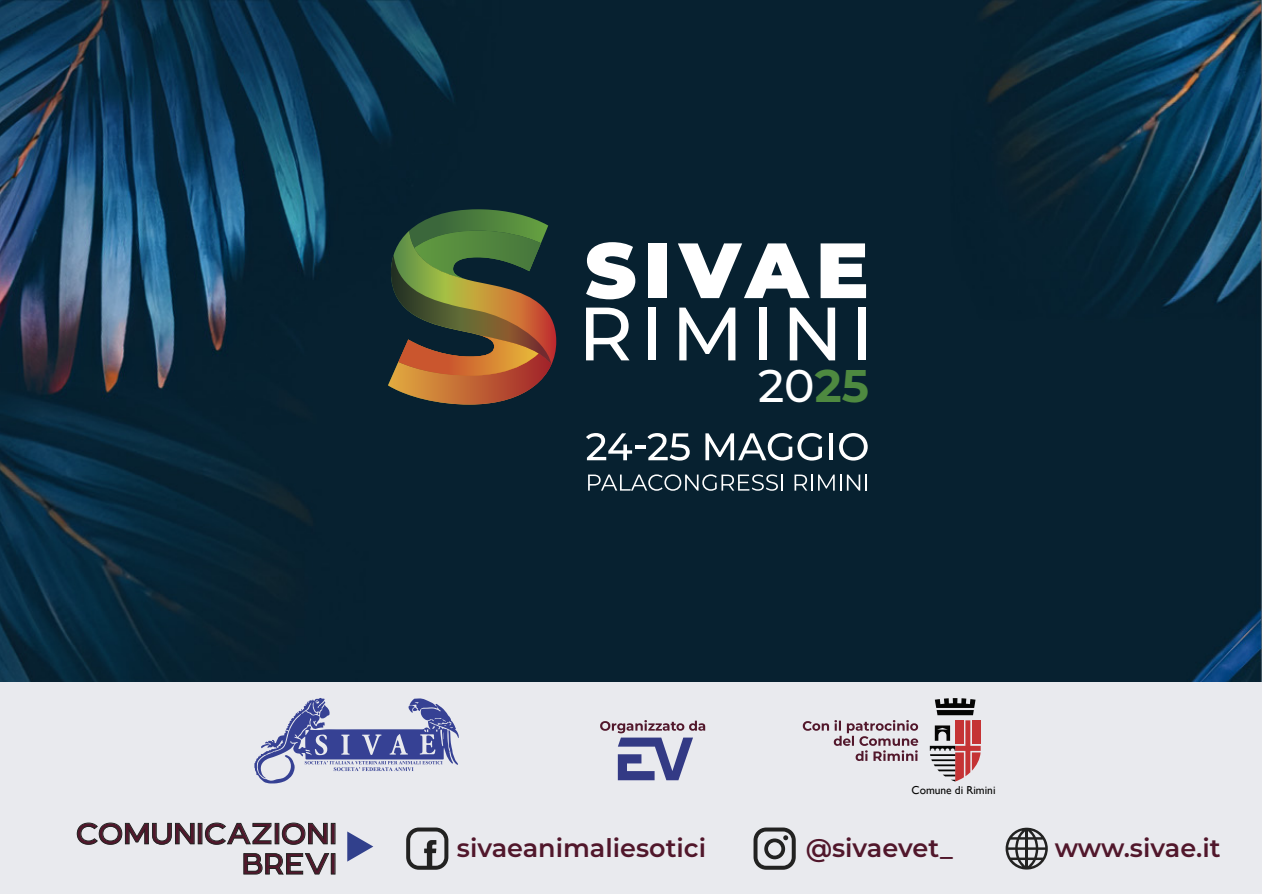
<style>
.page{position:relative;width:1262px;height:894px;background:#fff}
.page>*{position:absolute;margin:0;border:0;box-sizing:border-box;transform-origin:0 0}
.t1{font:900 78px "Montserrat";letter-spacing:.1em;color:#fff}
.t2{font:500 75.3px "Montserrat";letter-spacing:.1em;color:#fff}
.t3{font:500 45.75px "Montserrat";color:#fff}
.t4{font:600 29.25px/30.2px "London Bridge";color:#51172b;text-align:right;scale:1.06 1}
.t5{font:600 25.5px "Montserrat";color:#51172b}
.t6{font:11.55px "Gill Sans";color:#050504}
.s1{font-weight:700;color:#4e8940}
</style>
<div class="page">
<img style="left:0;top:0;width:1261px;height:681px">
<svg style="left:388px;top:209px;width:168px;height:195px;background:#645b35"></svg>
<svg style="left:586px;top:433px;width:103px;height:27px"></svg>
<svg style="left:705px;top:433px;width:117px;height:27px"></svg>
<hr style="left:829px;top:433px;width:4px;height:27px;background:#fff">
<svg style="left:839px;top:433px;width:28px;height:27px"></svg>
<svg style="left:588px;top:474px;width:195px;height:16px;background:#435762"></svg>
<svg style="left:794px;top:474px;width:18px;height:16px"></svg>
<svg style="left:818px;top:474px;width:16px;height:16px"></svg>
<svg style="left:840px;top:474px;width:1px;height:16px"></svg>
<svg style="left:847px;top:474px;width:20px;height:16px"></svg>
<div style="left:0;top:681px;width:1262px;height:212px;background:#e9eaee"></div>
<svg style="left:77px;top:822px;width:118px;height:22px"></svg>
<div style="left:198px;top:822px;width:4px;height:21px;border:1px solid #222221"></div>
<svg style="left:205px;top:822px;width:67px;height:22px"></svg>
<svg style="left:282px;top:822px;width:46px;height:22px"></svg>
<div style="left:331px;top:822px;width:4px;height:21px;border:1px solid #222221"></div>
<svg style="left:243px;top:853px;width:86px;height:21px"></svg>
<div style="left:331px;top:853px;width:4px;height:21px;border:1px solid #222221"></div>
<svg style="left:347px;top:831px;width:26px;height:30px"></svg>
<img style="left:600px;top:720px;width:105px;height:10px">
<svg style="left:618px;top:737px;width:75px;height:43px"></svg>
<img style="left:802px;top:720px;width:116px;height:10px">
<svg style="left:929px;top:698px;width:51px;height:83px"></svg>
<svg style="left:254px;top:698px;width:205px;height:85px"></svg>
<svg style="left:753px;top:827px;width:42px;height:42px"></svg>
<svg style="left:406px;top:827px;width:42px;height:42px"></svg>
<svg style="left:1005px;top:827px;width:42px;height:42px"></svg>
<hr style="left:1025px;top:830px;width:3px;height:36px;background:#222221">
<h1 class="t1" style="left:585px;top:212px;width:285px">SIVAE</h1>
<h2 class="t2" style="left:578px;top:281px;width:297px">RIMINI</h2>
<h3 class="t3" style="left:758px;top:353px;width:112px">20<span class="s1">25</span></h3>
<p class="t4" style="left:76px;top:818px;width:248px">COMUNICAZIONI<br>BREVI</p>
<p class="t6" style="left:911px;top:783px;width:85px">Comune di Rimini</p>
<p class="t5" style="left:457px;top:830px;width:251px">sivaeanimaliesotici</p>
<p class="t5" style="left:805px;top:830px;width:148px">@sivaevet_</p>
<p class="t5" style="left:1054px;top:830px;width:167px">www.sivae.it</p>
</div>
